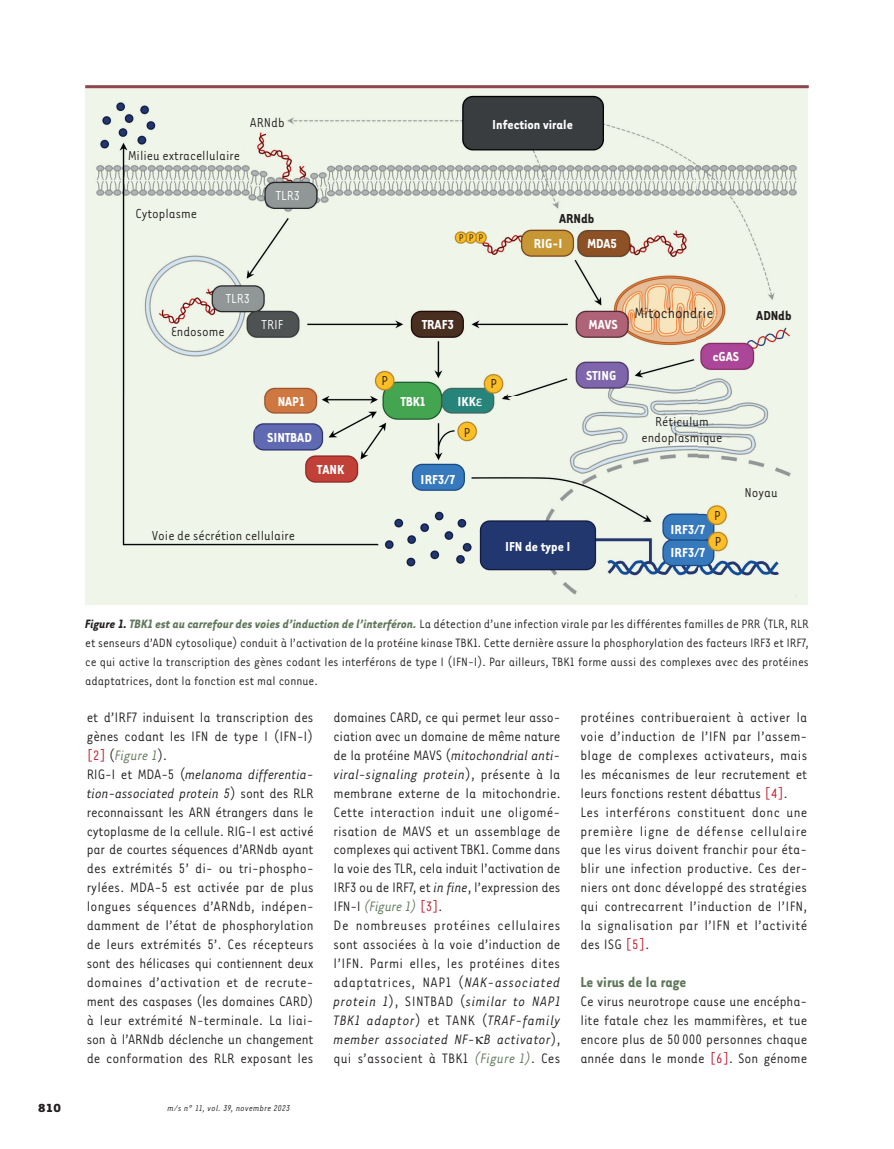
<style>
.page{position:relative;width:894px;height:1149px;background:#fff}
.page>*{position:absolute;margin:0;border:0;box-sizing:border-box;transform-origin:0 0}
.t1{font:17.1px "Tarzana Nar OT";color:#231f20}
.t2{font:700 16.5px "Tarzana Nar OT";color:#5f7659}
.t3{font:15.75px/18.9px "Tarzana Nar OT";letter-spacing:.005em;color:#231f20}
.t4{font:15px/15.8px "Tarzana Nar OT";color:#231f20;text-align:center}
.t5{font:700 15px/22.8px "Tarzana Nar OT";color:#fff}
.t6{font:15px "Tarzana Nar OT";color:#fff}
.t7{font:700 15px "Tarzana Nar OT";color:#231f20}
.t8{font:13.95px/18.9px "Tarzana Nar OT";color:#231f20;text-align:justify}
.t9{font:700 13.5px "Tarzana Wide OT";color:#231f20}
.t10{font:11.1px "Tarzana Nar OT";color:#231f20}
.t11{font:italic 9.75px "Tarzana Nar OT";letter-spacing:.025em;color:#231f20}
.s1{font-family:"Myriad Pro";font-weight:400}
.s2{font-weight:700;font-style:italic}
.s3{font-weight:700;font-style:italic;color:#5f7659}
.s4{color:#bf182a}
.s5{font-style:italic;color:#5f7659}
.s6{font-style:italic}
</style>
<div class="page">
<div style="left:85px;top:85px;width:722px;height:519px;background:#eff5e8"></div>
<img style="left:94px;top:88px;width:703px;height:509px">
<hr style="left:85px;top:85px;width:723px;height:3px;background:#8d454f">
<p class="t4" style="left:128px;top:147px;width:113px">Milieu extracellulaire</p>
<p class="t4" style="left:250px;top:114px;width:36px">ARNdb</p>
<p class="t5" style="left:492px;top:113px;width:82px">Infection virale</p>
<p class="t4" style="left:135px;top:205px;width:63px">Cytoplasme</p>
<p class="t6" style="left:276px;top:187px;width:25px">TLR3</p>
<p class="t10" style="left:459px;top:230px;width:26px">PPP</p>
<p class="t7" style="left:559px;top:209px;width:37px">ARNdb</p>
<p class="t5" style="left:533px;top:231px;width:30px">RIG-I</p>
<p class="t5" style="left:587px;top:232px;width:31px">MDA5</p>
<p class="t6" style="left:226px;top:289px;width:25px">TLR3</p>
<p class="t4" style="left:171px;top:323px;width:55px">Endosome</p>
<p class="t6" style="left:261px;top:315px;width:23px">TRIF</p>
<p class="t5" style="left:422px;top:312px;width:33px">TRAF3</p>
<p class="t5" style="left:277px;top:389px;width:28px">NAP1</p>
<p class="t5" style="left:267px;top:425px;width:46px">SINTBAD</p>
<p class="t5" style="left:317px;top:457px;width:28px">TANK</p>
<p class="t4" style="left:381px;top:372px;width:8px">P</p>
<p class="t5" style="left:400px;top:389px;width:26px">TBK1</p>
<p class="t5" style="left:457px;top:389px;width:26px">IKK<span class="s1">ε</span></p>
<p class="t4" style="left:463px;top:424px;width:8px">P</p>
<p class="t4" style="left:490px;top:374px;width:8px">P</p>
<p class="t5" style="left:420px;top:467px;width:36px">IRF3/7</p>
<p class="t5" style="left:588px;top:312px;width:30px">MAVS</p>
<p class="t5" style="left:586px;top:363px;width:32px">STING</p>
<p class="t4" style="left:152px;top:527px;width:145px">Voie de sécrétion cellulaire</p>
<p class="t5" style="left:505px;top:534px;width:67px">IFN de type I</p>
<p class="t1" style="left:634px;top:302px;width:81px">Mitochondrie</p>
<p class="t7" style="left:756px;top:305px;width:37px">ADNdb</p>
<p class="t5" style="left:712px;top:345px;width:28px">cGAS</p>
<p class="t4" style="left:641px;top:413px;width:82px">Réticulum endoplasmique</p>
<p class="t5" style="left:670px;top:517px;width:36px">IRF3/7<br>IRF3/7</p>
<p class="t4" style="left:713px;top:507px;width:8px">P</p>
<p class="t4" style="left:714px;top:533px;width:8px">P</p>
<p class="t4" style="left:744px;top:484px;width:35px">Noyau</p>
<p class="t8" style="left:85px;top:614px;width:724px"><span class="s2">Figure 1.</span> <span class="s3">TBK1 est au carrefour des voies d’induction de l’interféron.</span> La détection d’une infection virale par les différentes familles de PRR (TLR, RLR et senseurs d’ADN cytosolique) conduit à l’activation de la protéine kinase TBK1. Cette dernière assure la phosphorylation des facteurs IRF3 et IRF7, ce qui active la transcription des gènes codant les interférons de type I (IFN-I). Par ailleurs, TBK1 forme aussi des complexes avec des protéines adaptatrices, dont la fonction est mal connue.</p>
<p class="t3" style="left:87px;top:707px;width:228px">et d’IRF7 induisent la transcription des gènes codant les IFN de type I (IFN-I) <span class="s4">[2]</span> (<span class="s5">Figure 1</span>).<br>RIG-I et MDA-5 (<span class="s6">melanoma differentia&shy;tion-associated protein 5</span>) sont des RLR reconnaissant les ARN étrangers dans le cytoplasme de la cellule. RIG-I est activé par de courtes séquences d’ARNdb ayant des extrémités 5’ di- ou tri-phospho&shy;rylées. MDA-5 est activée par de plus longues séquences d’ARNdb, indépen&shy;damment de l’état de phosphorylation de leurs extrémités 5’. Ces récepteurs sont des hélicases qui contiennent deux domaines d’activation et de recrute&shy;ment des caspases (les domaines CARD) à leur extrémité N-terminale. La liai&shy;son à l’ARNdb déclenche un changement de conformation des RLR exposant les</p>
<p class="t3" style="left:333px;top:707px;width:228px">domaines CARD, ce qui permet leur asso&shy;ciation avec un domaine de même nature de la protéine MAVS (<span class="s6">mitochondrial anti&shy;viral-signaling protein</span>), présente à la membrane externe de la mitochondrie.<br>Cette interaction induit une oligomé- risation de MAVS et un assemblage de complexes qui activent TBK1. Comme dans la voie des TLR, cela induit l’activation de IRF3 ou de IRF7, et <span class="s6">in fine</span>, l’expression des IFN-I <span class="s5">(Figure 1)</span> <span class="s4">[3]</span>.<br>De nombreuses protéines cellulaires sont associées à la voie d’induction de l’IFN. Parmi elles, les protéines dites adaptatrices, NAP1 (<span class="s6">NAK-associated protein 1</span>), SINTBAD (<span class="s6">similar to NAP1<br>TBK1 adaptor</span>) et TANK (<span class="s6">TRAF-family member associated NF- B activator</span>), qui s’associent à TBK1 <span class="s5">(Figure 1)</span>. Ces</p>
<p class="t3" style="left:580px;top:707px;width:228px">protéines contribueraient à activer la voie d’induction de l’IFN par l’assem&shy;blage de complexes activateurs, mais les mécanismes de leur recrutement et leurs fonctions restent débattus <span class="s4">[4]</span>.<br>Les interférons constituent donc une première ligne de défense cellulaire que les virus doivent franchir pour éta&shy;blir une infection productive. Ces der&shy;niers ont donc développé des stratégies qui contrecarrent l’induction de l’IFN, la signalisation par l’IFN et l’activité des ISG <span class="s4">[5]</span>.</p>
<p class="t2" style="left:580px;top:971px;width:107px">Le virus de la rage</p>
<p class="t3" style="left:580px;top:990px;width:228px;text-align:justify">Ce virus neurotrope cause une encépha&shy;lite fatale chez les mammifères, et tue encore plus de 50 000 personnes chaque année dans le monde <span class="s4">[6]</span>. Son génome</p>
<p class="t9" style="left:38px;top:1098px;width:25px">810</p>
<p class="t11" style="left:167px;top:1102px;width:124px">m/s n° 11, vol. 39, novembre 2023</p>
</div>
